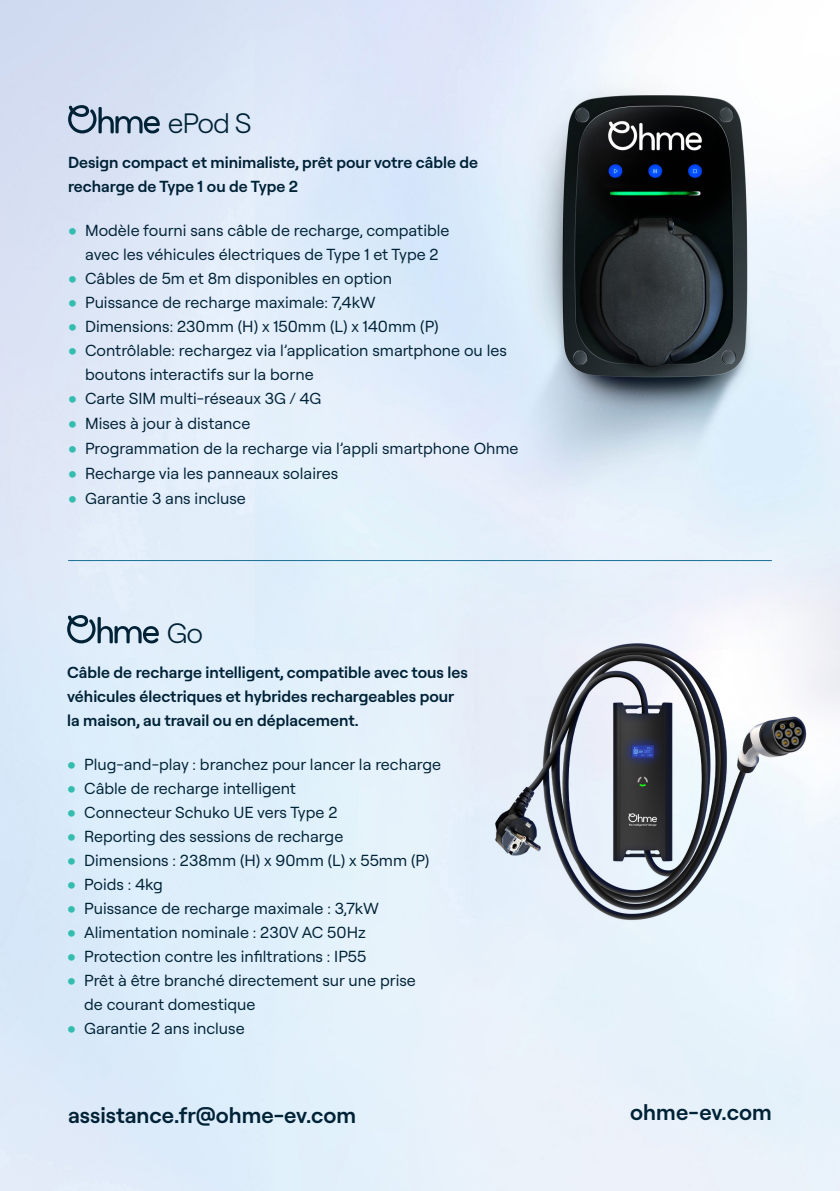
<style>
.page{position:relative;width:840px;height:1191px;background:#fff}
.page>*{position:absolute;margin:0;border:0;box-sizing:border-box;transform-origin:0 0}
.t1{font:300 28px "Roobert";letter-spacing:-.045em;color:#002236}
.t2{font:600 22px "Roobert";color:#002236}
.t3{font:16px/24px "Roobert";color:#002236}
.t4{font:600 16px/24px "Roobert";color:#002236}
.s1{font-family:"Circular Std";color:#32bdae}
</style>
<div class="page">
<img style="left:0;top:0;width:839px;height:1191px">
<svg style="left:67px;top:615px;width:92px;height:28px;background:#99adbc"></svg>
<svg style="left:68px;top:105px;width:92px;height:28px;background:#93a3b7"></svg>
<hr style="left:68px;top:560px;width:703px;height:1px;background:#1b7195">
<p class="t1" style="left:168px;top:103px;width:85px">ePod S</p>
<p class="t4" style="left:68px;top:150px;width:411px">Design compact et minimaliste, prêt pour votre câble de recharge de Type 1 ou de Type 2</p>
<p class="t3" style="left:68px;top:218px;width:383px;text-align:center"><span class="s1">•</span> Modèle fourni sans câble de recharge, compatible avec les véhicules électriques de Type 1 et Type 2</p>
<p class="t3" style="left:68px;top:266px;width:325px"><span class="s1">•</span> Câbles de 5m et 8m disponibles en option</p>
<p class="t3" style="left:68px;top:290px;width:309px"><span class="s1">•</span> Puissance de recharge maximale: 7,4kW</p>
<p class="t3" style="left:68px;top:314px;width:371px"><span class="s1">•</span> Dimensions: 230mm (H) x 150mm (L) x 140mm (P)</p>
<p class="t3" style="left:85px;top:338px;width:423px;text-indent:-17px"><span class="s1">•</span> Contrôlable: rechargez via l’application smartphone ou les boutons interactifs sur la borne</p>
<p class="t3" style="left:68px;top:386px;width:254px"><span class="s1">•</span> Carte SIM multi-réseaux 3G / 4G</p>
<p class="t3" style="left:68px;top:411px;width:184px"><span class="s1">•</span> Mises à jour à distance</p>
<p class="t3" style="left:68px;top:436px;width:451px"><span class="s1">•</span> Programmation de la recharge via l’appli smartphone Ohme</p>
<p class="t3" style="left:68px;top:461px;width:271px"><span class="s1">•</span> Recharge via les panneaux solaires</p>
<p class="t3" style="left:68px;top:486px;width:179px"><span class="s1">•</span> Garantie 3 ans incluse</p>
<p class="t1" style="left:167px;top:613px;width:38px">Go</p>
<p class="t4" style="left:67px;top:659px;width:402px">Câble de recharge intelligent, compatible avec tous les véhicules électriques et hybrides rechargeables pour la maison, au travail ou en déplacement.</p>
<p class="t3" style="left:67px;top:751px;width:375px"><span class="s1">•</span> Plug-and-play : branchez pour lancer la recharge</p>
<p class="t3" style="left:67px;top:775px;width:230px"><span class="s1">•</span> Câble de recharge intelligent</p>
<p class="t3" style="left:67px;top:799px;width:272px"><span class="s1">•</span> Connecteur Schuko UE vers Type 2</p>
<p class="t3" style="left:67px;top:823px;width:277px"><span class="s1">•</span> Reporting des sessions de recharge</p>
<p class="t3" style="left:67px;top:847px;width:363px"><span class="s1">•</span> Dimensions : 238mm (H) x 90mm (L) x 55mm (P)</p>
<p class="t3" style="left:67px;top:871px;width:97px"><span class="s1">•</span> Poids : 4kg</p>
<p class="t3" style="left:67px;top:895px;width:313px"><span class="s1">•</span> Puissance de recharge maximale : 3,7kW</p>
<p class="t3" style="left:67px;top:919px;width:300px"><span class="s1">•</span> Alimentation nominale : 230V AC 50Hz</p>
<p class="t3" style="left:67px;top:943px;width:300px"><span class="s1">•</span> Protection contre les infiltrations : IP55</p>
<p class="t3" style="left:84px;top:967px;width:333px;text-indent:-17px"><span class="s1">•</span> Prêt à être branché directement sur une prise de courant domestique</p>
<p class="t3" style="left:67px;top:1015px;width:179px"><span class="s1">•</span> Garantie 2 ans incluse</p>
<p class="t2" style="left:68px;top:1099px;width:289px">assistance.fr@ohme-ev.com</p>
<p class="t2" style="left:630px;top:1096px;width:143px">ohme-ev.com</p>
</div>
